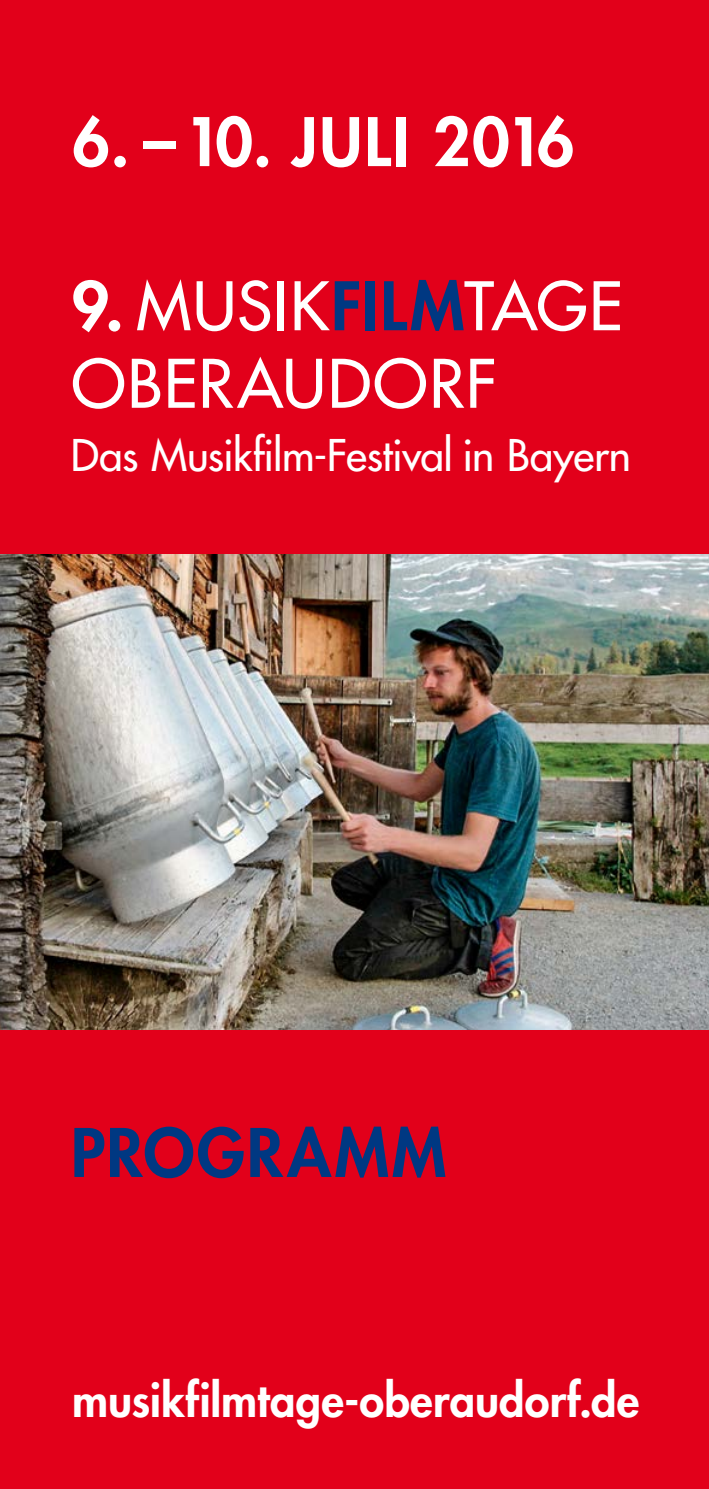
<style>
.page{position:relative;width:709px;height:1489px;background:#fff}
.page>*{position:absolute;margin:0;border:0;box-sizing:border-box;transform-origin:0 0}
.t1{font:500 65px/77.5px "Futura Std";letter-spacing:.02em;color:#fff}
.t2{font:800 65px "Futura Std";letter-spacing:.025em;color:#fff}
.t3{font:800 65px "Futura Std";letter-spacing:.035em;color:#003882}
.t4{font:800 45px "Futura Std";letter-spacing:.005em;color:#fff}
.t5{font:500 42.5px "Futura Std";letter-spacing:-.01em;color:#fff}
.s1{font-weight:800}
.s2{font-weight:800;color:#003882}
</style>
<div class="page">
<div style="left:0;top:0;width:709px;height:1488px;background:#e2001a"></div>
<img style="left:0;top:554px;width:709px;height:475px">
<h1 class="t2" style="left:72px;top:102px;width:503px">6. – 10. JULI 2016</h1>
<h1 class="t1" style="left:72px;top:271px;width:552px"><span class="s1">9.</span> MUSIK<span class="s2">FILM</span>TAGE<br>OBERAUDORF</h1>
<p class="t5" style="left:71px;top:433px;width:561px">Das Musikfilm-Festival in Bayern</p>
<h1 class="t3" style="left:71px;top:1112px;width:377px">PROGRAMM</h1>
<p class="t4" style="left:72px;top:1371px;width:568px">musikfilmtage-oberaudorf.de</p>
</div>
